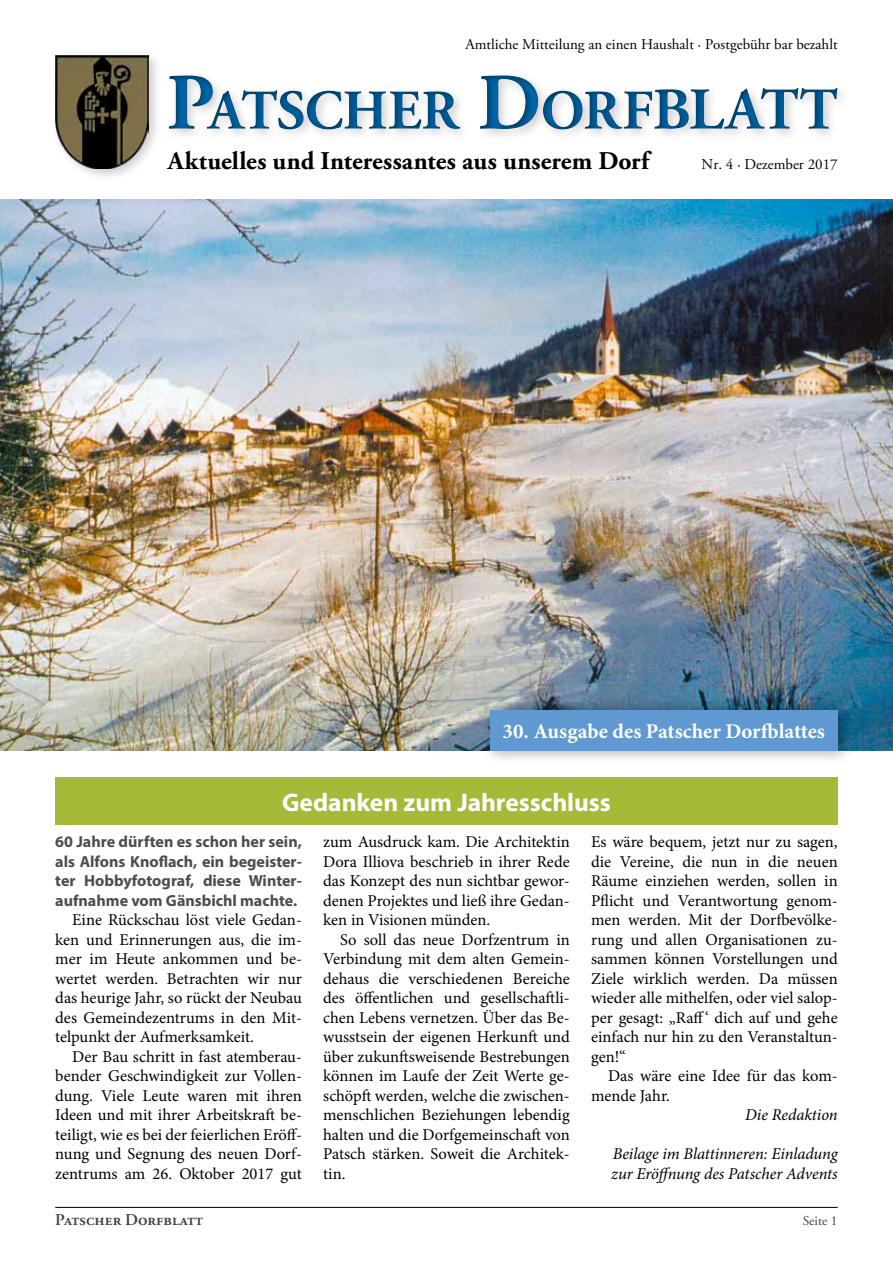
<style>
.page{position:relative;width:893px;height:1263px;background:#fff}
.page>*{position:absolute;margin:0;border:0;box-sizing:border-box;transform-origin:0 0}
.t1{font:700 56.1px "Adobe Garamond Pro";letter-spacing:-.01em;color:#0068ac}
.t2{font:700 25.5px "Adobe Garamond Pro";letter-spacing:.005em;color:#000}
.t3{font:700 25.5px "Myriad Pro";letter-spacing:-.005em;color:#fff}
.t4{font:700 21px "Minion Pro";color:#fff}
.t5{font:16.5px/19.5px "Minion Pro";color:#000;text-align:justify}
.t6{font:italic 16.5px/19.5px "Minion Pro";letter-spacing:-.01em;color:#000}
.t7{font:600 16.5px "Adobe Garamond Pro";color:#414042}
.t8{font:700 16.05px/19.5px "Myriad Pro";color:#4d4d4f;text-align:justify}
.t9{font:15px "Adobe Garamond Pro";color:#000}
.t10{font:13.5px "Adobe Garamond Pro";color:#414042}
.s1{font-size:80.25px}
.s2{font-size:59.25px}
</style>
<div class="page">
<hr style="left:55px;top:1207px;width:783px;height:1px;background:#000">
<div style="left:51px;top:51px;width:111px;height:131px;background:#000;opacity:.2"></div>
<img style="left:55px;top:55px;width:93px;height:114px">
<div style="left:154px;top:50px;width:739px;height:108px;background:#000;opacity:.5"></div>
<img style="left:0;top:200px;width:893px;height:551px">
<div style="left:480px;top:696px;width:376px;height:69px;background:#000;opacity:.4"></div>
<div style="left:490px;top:710px;width:348px;height:41px;background:#6099d2"></div>
<div style="left:55px;top:777px;width:783px;height:48px;background:#a7b939"></div>
<p class="t9" style="left:465px;top:35px;width:374px">Amtliche Mitteilung an einen Haushalt · Postgebühr bar bezahlt</p>
<h1 class="t1" style="left:167px;top:78px;width:673px"><span class="s1">P</span>ATSCHER <span class="s1">D</span>ORF<span class="s2">BLATT</span></h1>
<h2 class="t2" style="left:168px;top:146px;width:483px">Aktuelles und Interessantes aus unserem Dorf</h2>
<p class="t9" style="left:702px;top:155px;width:138px">Nr. 4 · Dezember 2017</p>
<p class="t4" style="left:502px;top:717px;width:324px">30. Ausgabe des Patscher Dorfblattes</p>
<h2 class="t3" style="left:282px;top:785px;width:330px">Gedanken zum Jahresschluss</h2>
<p class="t8" style="left:55px;top:831px;width:248px">60 Jahre dürften es schon her sein, als Alfons Knoflach, ein begeister&shy;ter Hobbyfotograf, diese Winter&shy;aufnahme vom Gänsbichl machte.</p>
<p class="t5" style="left:55px;top:910px;width:248px;text-indent:17px">Eine Rückschau löst viele Gedan&shy;ken und Erinnerungen aus, die im&shy;mer im Heute ankommen und be&shy;wertet werden. Betrachten wir nur das heurige Jahr, so rückt der Neubau des Gemeindezentrums in den Mit&shy;telpunkt der Aufmerksamkeit.</p>
<p class="t5" style="left:55px;top:1047px;width:248px;text-indent:17px">Der Bau schritt in fast atemberau&shy;bender Geschwindigkeit zur Vollen&shy;dung. Viele Leute waren mit ihren Ideen und mit ihrer Arbeitskraft be&shy;teiligt, wie es bei der feierlichen Eröff&shy;nung und Segnung des neuen Dorf&shy;zentrums am 26. Oktober 2017 gut</p>
<p class="t5" style="left:323px;top:832px;width:248px">zum Ausdruck kam. Die Architektin Dora Illiova beschrieb in ihrer Rede das Konzept des nun sichtbar gewor&shy;denen Projektes und ließ ihre Gedan&shy;ken in Visionen münden.</p>
<p class="t5" style="left:323px;top:930px;width:248px;text-indent:17px">So soll das neue Dorfzentrum in Verbindung mit dem alten Gemein&shy;dehaus die verschiedenen Bereiche des öffentlichen und gesellschaftli&shy;chen Lebens vernetzen. Über das Be&shy;wusstsein der eigenen Herkunft und über zukunftsweisende Bestrebungen können im Laufe der Zeit Werte ge&shy;schöpft werden, welche die zwischen&shy;menschlichen Beziehungen lebendig halten und die Dorfgemeinschaft von Patsch stärken. Soweit die Architek&shy;tin.</p>
<p class="t5" style="left:591px;top:832px;width:248px">Es wäre bequem, jetzt nur zu sagen, die Vereine, die nun in die neuen Räume einziehen werden, sollen in Pflicht und Verantwortung genom&shy;men werden. Mit der Dorfbevölke&shy;rung und allen Organisationen zu&shy;sammen können Vorstellungen und Ziele wirklich werden. Da müssen wieder alle mithelfen, oder viel salop&shy;per gesagt: „Raff‘ dich auf und gehe einfach nur hin zu den Veranstaltun&shy;gen!“</p>
<p class="t5" style="left:591px;top:1066px;width:248px;text-indent:17px">Das wäre eine Idee für das kom&shy;mende Jahr.</p>
<p class="t6" style="left:745px;top:1105px;width:94px">Die Redaktion</p>
<p class="t6" style="left:611px;top:1144px;width:228px">Beilage im Blattinneren: Einladung zur Eröffnung des Patscher Advents</p>
<p class="t7" style="left:55px;top:1210px;width:149px">Patscher Dorfblatt</p>
<p class="t10" style="left:803px;top:1212px;width:36px">Seite 1</p>
</div>
